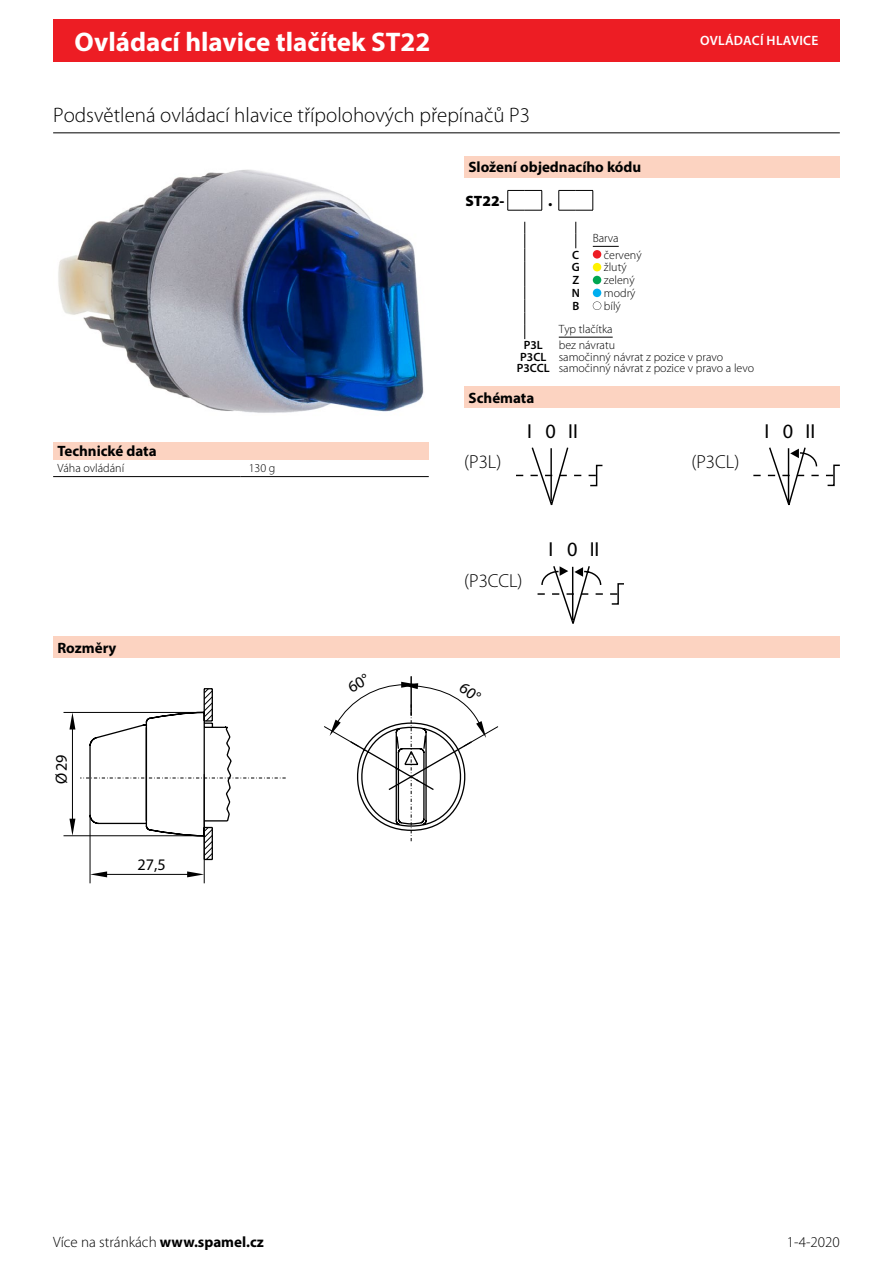
<style>
.page{position:relative;width:893px;height:1263px;background:#fff}
.page>*{position:absolute;margin:0;border:0;box-sizing:border-box;transform-origin:0 0}
.t1{font:700 27px "Myriad Pro";color:#fff}
.t2{font:300 21px "Myriad Pro";color:#000}
.Cecha_schemat_napedu{font:20.25px "Myriad Pro";color:#000}
.Cecha_schemat_napedu-2{font:300 18.9px "Myriad Pro";color:#000}
.Cecha_Wymiary{font:16.2px "Arial CE";color:#000}
.Überschrift{font:700 15px "Myriad Pro";color:#000}
.t3{font:300 15px "Myriad Pro";color:#000}
.TS_Bestellschlüssel{font:900 15px "Myriad Pro";color:#000}
.t4{font:600 13.5px "Myriad Pro";letter-spacing:.02em;color:#fff}
.TS_links{font:300 12px "Myriad Pro";color:#000}
.TS_fett_zentriert{font:600 12px "Myriad Pro";color:#000}
.Tabellenkörper{font:300 12px "Myriad Pro";color:#000}
.TS_links_unterstrich{font:300 12px "Myriad Pro";color:#000}
.s1{font-family:"Avant Garde Bk BT"}
.s2{font-weight:700}
</style>
<div class="page">
<div style="left:53px;top:19px;width:787px;height:43px;background:#ed1d24"></div>
<img style="left:58px;top:169px;width:366px;height:244px">
<div style="left:53px;top:442px;width:376px;height:17px;background:#fcd3c1"></div>
<hr style="left:53px;top:476px;width:187px;height:1px;background:#000">
<hr style="left:240px;top:476px;width:189px;height:1px;background:#000">
<div style="left:464px;top:156px;width:376px;height:21px;background:#fcd3c1"></div>
<svg style="left:507px;top:190px;width:35px;height:21px"></svg>
<svg style="left:558px;top:190px;width:36px;height:21px"></svg>
<svg style="left:575px;top:222px;width:1px;height:26px"></svg>
<svg style="left:524px;top:222px;width:1px;height:117px"></svg>
<svg style="left:593px;top:246px;width:26px;height:1px"></svg>
<div style="left:593px;top:250px;width:8px;height:9px;background:#ed1d24;border-radius:50%"></div>
<div style="left:593px;top:263px;width:8px;height:8px;background:#fff200;border-radius:50%"></div>
<div style="left:593px;top:276px;width:8px;height:8px;background:#00a651;border-radius:50%"></div>
<div style="left:593px;top:289px;width:8px;height:8px;background:#00aeef;border-radius:50%"></div>
<svg style="left:593px;top:301px;width:8px;height:9px"></svg>
<hr style="left:559px;top:337px;width:54px;height:1px;background:#000">
<div style="left:464px;top:386px;width:376px;height:22px;background:#fcd3c1"></div>
<svg style="left:516px;top:447px;width:86px;height:58px"></svg>
<hr style="left:550px;top:448px;width:2px;height:53px;background:#000">
<svg style="left:753px;top:447px;width:87px;height:58px"></svg>
<svg style="left:537px;top:566px;width:87px;height:58px"></svg>
<hr style="left:53px;top:132px;width:787px;height:1px;background:#000">
<div style="left:53px;top:636px;width:787px;height:22px;background:#fcd3c1"></div>
<hr style="left:64px;top:712px;width:140px;height:1px;background:#000">
<hr style="left:64px;top:835px;width:140px;height:1px;background:#000">
<hr style="left:204px;top:774px;width:1px;height:109px;background:#000">
<hr style="left:90px;top:815px;width:1px;height:68px;background:#000">
<hr style="left:104px;top:874px;width:87px;height:1px;background:#000">
<svg style="left:90px;top:871px;width:17px;height:6px"></svg>
<svg style="left:187px;top:871px;width:17px;height:6px"></svg>
<svg style="left:69px;top:688px;width:217px;height:173px"></svg>
<svg style="left:324px;top:676px;width:174px;height:166px"></svg>
<h1 class="t1" style="left:74px;top:24px;width:358px">Ovládací hlavice tlačítek ST22</h1>
<p class="t4" style="left:700px;top:32px;width:120px">OVLÁDACÍ HLAVICE</p>
<p class="t2" style="left:53px;top:104px;width:478px">Podsvětlená ovládací hlavice třípolohových přepínačů P3</p>
<p class="Überschrift" style="left:469px;top:158px;width:174px">Složení objednacího kódu</p>
<p class="TS_Bestellschlüssel" style="left:465px;top:191px;width:41px">ST22-</p>
<p class="TS_Bestellschlüssel" style="left:548px;top:191px;width:6px">.</p>
<p class="TS_links_unterstrich" style="left:593px;top:232px;width:27px">Barva</p>
<p class="TS_fett_zentriert" style="left:572px;top:247px;width:9px">C</p>
<p class="TS_links" style="left:604px;top:248px;width:39px">červený</p>
<p class="TS_fett_zentriert" style="left:572px;top:260px;width:9px">G</p>
<p class="TS_links" style="left:604px;top:261px;width:24px">žlutý</p>
<p class="TS_fett_zentriert" style="left:572px;top:273px;width:8px">Z</p>
<p class="TS_links" style="left:604px;top:274px;width:32px">zelený</p>
<p class="TS_fett_zentriert" style="left:572px;top:285px;width:10px">N</p>
<p class="TS_links" style="left:604px;top:286px;width:33px">modrý</p>
<p class="TS_fett_zentriert" style="left:572px;top:298px;width:8px">B</p>
<p class="TS_links" style="left:604px;top:299px;width:18px">bílý</p>
<p class="TS_links_unterstrich" style="left:559px;top:322px;width:55px">Typ tlačítka</p>
<p class="TS_fett_zentriert" style="left:524px;top:338px;width:21px">P3L</p>
<p class="TS_links" style="left:559px;top:339px;width:58px">bez návratu</p>
<p class="TS_fett_zentriert" style="left:520px;top:349px;width:28px">P3CL</p>
<p class="TS_links" style="left:559px;top:350px;width:166px">samočinný návrat z pozice v pravo</p>
<p class="TS_fett_zentriert" style="left:517px;top:361px;width:34px">P3CCL</p>
<p class="TS_links" style="left:559px;top:362px;width:197px">samočinný návrat z pozice v pravo a levo</p>
<p class="Überschrift" style="left:469px;top:388px;width:67px">Schémata</p>
<p class="Cecha_schemat_napedu" style="left:527px;top:418px;width:6px">I</p>
<p class="Cecha_schemat_napedu" style="left:568px;top:418px;width:6px">I</p>
<p class="Cecha_schemat_napedu" style="left:546px;top:418px;width:34px">0 I</p>
<p class="Überschrift" style="left:57px;top:441px;width:101px">Technické data</p>
<p class="Tabellenkörper" style="left:57px;top:462px;width:68px">Váha ovládání</p>
<p class="Tabellenkörper" style="left:249px;top:462px;width:28px">130 g</p>
<p class="Cecha_schemat_napedu-2" style="left:464px;top:451px;width:39px">(P3L)</p>
<p class="Cecha_schemat_napedu-2" style="left:691px;top:452px;width:49px">(P3CL)</p>
<p class="Cecha_schemat_napedu" style="left:764px;top:418px;width:6px">I</p>
<p class="Cecha_schemat_napedu" style="left:805px;top:418px;width:6px">I</p>
<p class="Cecha_schemat_napedu" style="left:783px;top:418px;width:34px">0 I</p>
<p class="Überschrift" style="left:57px;top:638px;width:61px">Rozměry</p>
<p class="Cecha_schemat_napedu-2" style="left:464px;top:570px;width:60px">(P3CCL)</p>
<p class="Cecha_schemat_napedu" style="left:548px;top:537px;width:6px">I</p>
<p class="Cecha_schemat_napedu" style="left:590px;top:537px;width:6px">I</p>
<p class="Cecha_schemat_napedu" style="left:567px;top:537px;width:34px">0 I</p>
<p class="Cecha_Wymiary" style="left:51px;top:784px;width:31px;rotate:-90deg"><span class="s1">Ø</span>29</p>
<p class="Cecha_Wymiary" style="left:137px;top:855px;width:30px">27,5</p>
<p class="t3" style="left:53px;top:1234px;width:212px">Více na stránkách <span class="s2">www.spamel.cz</span></p>
<p class="t3" style="left:787px;top:1234px;width:54px">1-4-2020</p>
</div>
